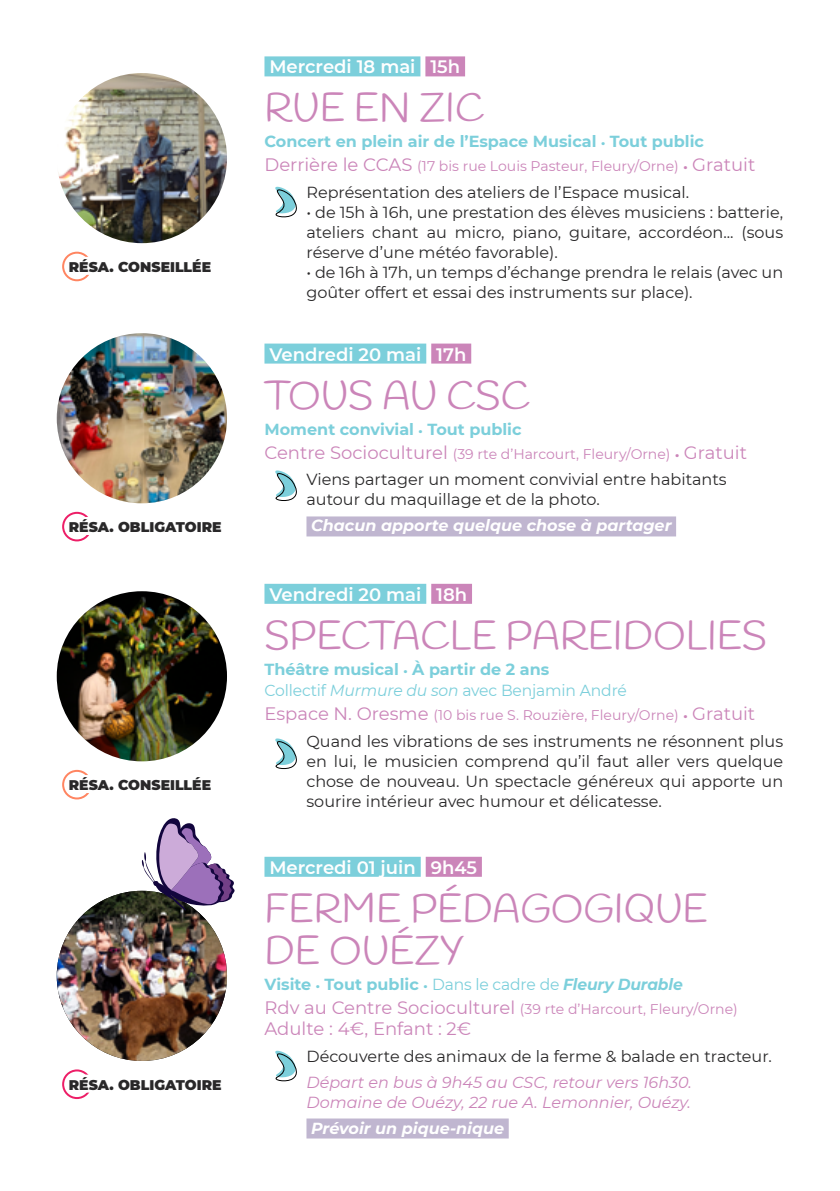
<style>
.page{position:relative;width:840px;height:1191px;background:#fff}
.page>*{position:absolute;margin:0;border:0;box-sizing:border-box;transform-origin:0 0}
.t1{font:40px/42px "Handlee";color:#cb85b9}
.t2{font:600 18px "Montserrat";color:#fff}
.t3{font:18px "Montserrat";color:#cb85b9}
.t4{font:16px/20px "Montserrat";color:#292829;text-align:justify}
.t5{font:700 16px/21.6px "Montserrat";color:#7ccfdb}
.t6{font:italic 16px/19.2px "Montserrat";color:#cb85b9}
.t7{font:italic 700 16px "Montserrat";color:#fff}
.t8{font:14px "Montserrat";color:#cb85b9}
.t9{font:900 14px "Montserrat";color:#292829}
.s1{font-size:18px}
.s2{font-weight:700;font-size:16px}
.s3{font-weight:400}
.s4{font-weight:400;font-style:italic}
.s5{font-style:italic}
</style>
<div class="page">
<img style="left:57px;top:591px;width:170px;height:170px;border-radius:85px">
<div style="left:62px;top:770px;width:30px;height:29px;border:2px solid #ff8561;border-radius:50%"></div>
<div style="left:69px;top:775px;width:142px;height:18px;background:#fff"></div>
<div style="left:264px;top:584px;width:162px;height:20px;background:#7ccfdb"></div>
<div style="left:431px;top:584px;width:41px;height:20px;background:#cb85b9"></div>
<svg style="left:275px;top:738px;width:22px;height:32px"></svg>
<div style="left:264px;top:56px;width:156px;height:20px;background:#7ccfdb"></div>
<div style="left:425px;top:56px;width:40px;height:20px;background:#cb85b9"></div>
<svg style="left:275px;top:186px;width:22px;height:32px"></svg>
<img style="left:57px;top:73px;width:170px;height:170px;border-radius:85px">
<div style="left:62px;top:252px;width:30px;height:29px;border:2px solid #ff8561;border-radius:50%"></div>
<div style="left:69px;top:257px;width:142px;height:18px;background:#fff"></div>
<img style="left:57px;top:333px;width:170px;height:170px;border-radius:85px">
<div style="left:62px;top:512px;width:30px;height:29px;border:2px solid #ed1e67;border-radius:50%"></div>
<div style="left:69px;top:517px;width:152px;height:18px;background:#fff"></div>
<div style="left:264px;top:343px;width:162px;height:20px;background:#7ccfdb"></div>
<div style="left:431px;top:343px;width:40px;height:20px;background:#cb85b9"></div>
<div style="left:306px;top:516px;width:369px;height:20px;background:#c0b6d0"></div>
<svg style="left:275px;top:470px;width:22px;height:31px"></svg>
<img style="left:57px;top:890px;width:170px;height:171px;border-radius:85px">
<div style="left:62px;top:1069px;width:30px;height:30px;border:2px solid #ed1e67;border-radius:50%"></div>
<div style="left:69px;top:1074px;width:152px;height:18px;background:#fff"></div>
<div style="left:264px;top:856px;width:156px;height:20px;background:#7ccfdb"></div>
<div style="left:425px;top:856px;width:56px;height:20px;background:#cb85b9"></div>
<div style="left:306px;top:1118px;width:202px;height:20px;background:#c0b6d0"></div>
<svg style="left:275px;top:1050px;width:22px;height:32px"></svg>
<svg style="left:142px;top:818px;width:93px;height:92px"></svg>
<p class="t9" style="left:69px;top:256px;width:144px">RÉSA. CONSEILLÉE</p>
<p class="t9" style="left:69px;top:516px;width:154px">RÉSA. OBLIGATOIRE</p>
<p class="t9" style="left:69px;top:774px;width:144px">RÉSA. CONSEILLÉE</p>
<p class="t9" style="left:69px;top:1074px;width:154px">RÉSA. OBLIGATOIRE</p>
<p class="t2" style="left:269px;top:54px;width:192px">Mercredi 18 mai 15h</p>
<h1 class="t1" style="left:264px;top:90px;width:221px">RUE EN ZIC</h1>
<p class="t5" style="left:264px;top:130px;width:441px">Concert en plein air de l’Espace Musical . Tout public</p>
<p class="t8" style="left:264px;top:157px;width:492px"><span class="s1">Derrière le CCAS</span> (17 bis rue Louis Pasteur, Fleury/Orne) <span class="s2">.</span> <span class="s1">Gratuit</span></p>
<p class="t4" style="left:306px;top:182px;width:384px">Représentation des ateliers de l’Espace musical.</p>
<p class="t4" style="left:306px;top:202px;width:478px">• de 15h à 16h, une prestation des élèves musiciens : batterie, ateliers chant au micro, piano, guitare, accordéon... (sous réserve d’une météo favorable).</p>
<p class="t4" style="left:306px;top:262px;width:478px">• de 16h à 17h, un temps d’échange prendra le relais (avec un goûter offert et essai des instruments sur place).</p>
<p class="t2" style="left:269px;top:341px;width:198px">Vendredi 20 mai 17h</p>
<h1 class="t1" style="left:264px;top:377px;width:267px">TOUS AU CSC</h1>
<p class="t5" style="left:264px;top:417px;width:258px">Moment convivial . Tout public</p>
<p class="t8" style="left:264px;top:444px;width:484px"><span class="s1">Centre Socioculturel</span> (39 rte d’Harcourt, Fleury/Orne) <span class="s2">.</span> <span class="s1">Gratuit</span></p>
<p class="t4" style="left:306px;top:469px;width:421px">Viens partager un moment convivial entre habitants autour du maquillage et de la photo.</p>
<p class="t7" style="left:311px;top:514px;width:362px">Chacun apporte quelque chose à partager</p>
<p class="t2" style="left:269px;top:581px;width:199px">Vendredi 20 mai 18h</p>
<h1 class="t1" style="left:264px;top:617px;width:503px">SPECTACLE PAREIDOLIES</h1>
<p class="t5" style="left:264px;top:657px;width:364px">Théâtre musical . à partir de 2 ans<br><span class="s3">Collectif</span> <span class="s4">Murmure du son</span> <span class="s3">avec Benjamin André</span></p>
<p class="t8" style="left:264px;top:706px;width:492px"><span class="s1">Espace N. Oresme</span> (10 bis rue S. Rouzière, Fleury/Orne) <span class="s2">.</span> <span class="s1">Gratuit</span></p>
<p class="t4" style="left:306px;top:731px;width:478px">Quand les vibrations de ses instruments ne résonnent plus en lui, le musicien comprend qu’il faut aller vers quelque chose de nouveau. Un spectacle généreux qui apporte un sourire intérieur avec humour et délicatesse.</p>
<p class="t2" style="left:269px;top:854px;width:209px">Mercredi 01 juin 9h45</p>
<h1 class="t1" style="left:264px;top:890px;width:444px">FERME PÉDAGOGIQUE<br>DE OUÉZY</h1>
<p class="t5" style="left:264px;top:972px;width:419px">Visite . Tout public . <span class="s3">Dans le cadre de</span> <span class="s5">Fleury Durable</span></p>
<p class="t8" style="left:264px;top:999px;width:474px"><span class="s1">Rdv au Centre Socioculturel</span> (39 rte d’Harcourt, Fleury/Orne)</p>
<p class="t3" style="left:264px;top:1016px;width:208px">Adulte : 4€, Enfant : 2€</p>
<p class="t4" style="left:306px;top:1046px;width:467px">Découverte des animaux de la ferme &amp; balade en tracteur.</p>
<p class="t6" style="left:306px;top:1072px;width:387px">Départ en bus à 9h45 au CSC, retour vers 16h30.<br>Domaine de Ouézy, 22 rue A. Lemonnier, Ouézy.</p>
<p class="t7" style="left:311px;top:1116px;width:194px">Prévoir un pique-nique</p>
</div>
